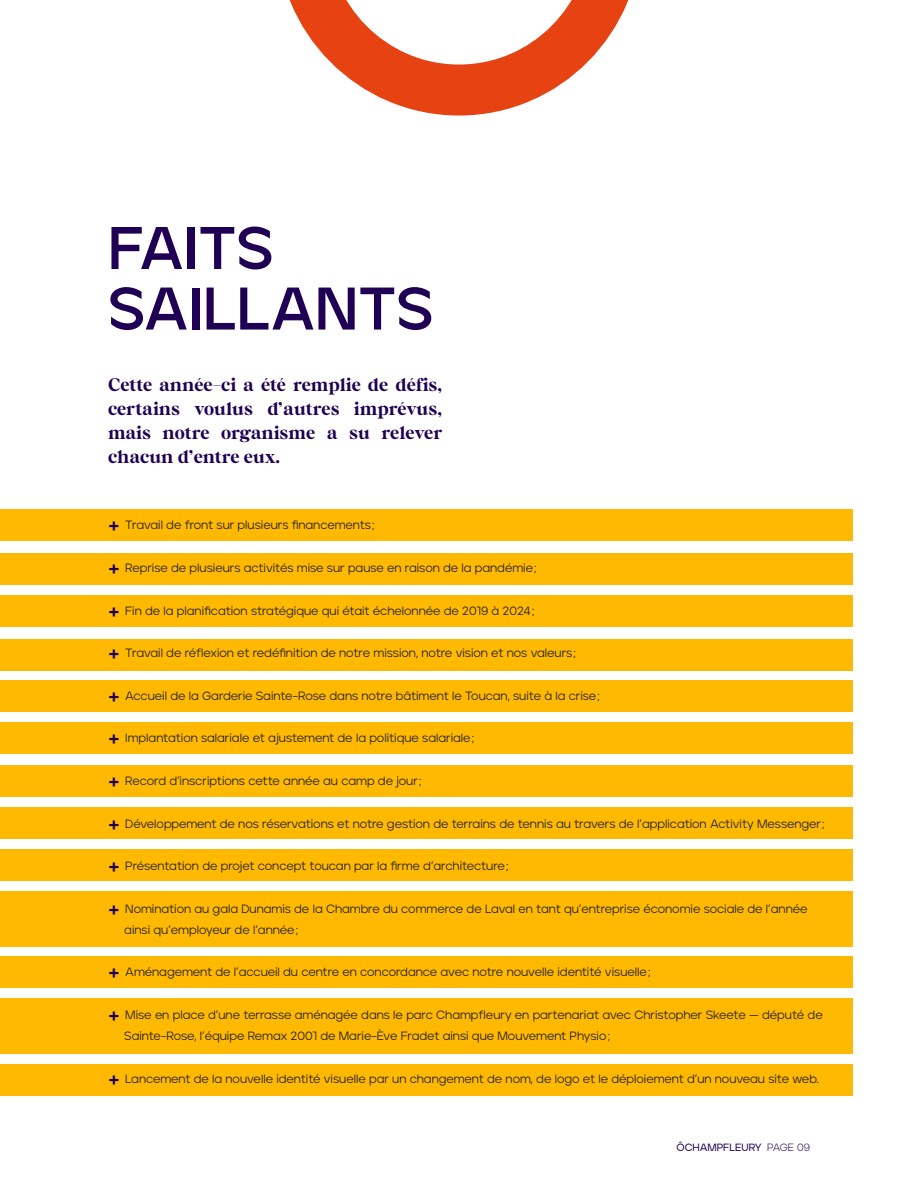
<style>
.page{position:relative;width:918px;height:1188px;background:#fff}
.page>*{position:absolute;margin:0;border:0;box-sizing:border-box;transform-origin:0 0}
.t1{font:700 60px/60.6px "Jeko";color:#1f0054}
.t2{font:700 18px/24px "Bastia";color:#1f0054;text-align:justify}
.t3{font:12px/21px "Jeko";color:#231f20}
.t4{font:500 10.5px "Jeko";color:#1f0054}
.s1{font-weight:700;font-size:20.85px;color:#1f0054}
.s2{font-weight:300}
</style>
<div class="page">
<svg style="left:289px;top:0;width:340px;height:116px"></svg>
<div style="left:0;top:510px;width:852px;height:31px;background:#ffb900"></div>
<div style="left:0;top:553px;width:852px;height:32px;background:#ffb900"></div>
<div style="left:0;top:595px;width:852px;height:31px;background:#ffb900"></div>
<div style="left:0;top:639px;width:852px;height:31px;background:#ffb900"></div>
<div style="left:0;top:681px;width:852px;height:31px;background:#ffb900"></div>
<div style="left:0;top:722px;width:852px;height:32px;background:#ffb900"></div>
<div style="left:0;top:765px;width:852px;height:31px;background:#ffb900"></div>
<div style="left:0;top:808px;width:852px;height:31px;background:#ffb900"></div>
<div style="left:0;top:849px;width:852px;height:32px;background:#ffb900"></div>
<div style="left:0;top:956px;width:852px;height:32px;background:#ffb900"></div>
<div style="left:0;top:1064px;width:852px;height:32px;background:#ffb900"></div>
<div style="left:0;top:891px;width:852px;height:55px;background:#ffb900"></div>
<div style="left:0;top:998px;width:852px;height:56px;background:#ffb900"></div>
<h1 class="t1" style="left:108px;top:217px;width:327px">FAITS<br>SAILLANTS</h1>
<h2 class="t2" style="left:108px;top:374px;width:336px">Cette année-ci a été remplie de défis, certains voulus d’autres imprévus, mais notre organisme a su relever chacun d’entre eux.</h2>
<p class="t3" style="left:108px;top:515px;width:268px"><span class="s1">+</span> Travail de front sur plusieurs financements;</p>
<p class="t3" style="left:108px;top:557px;width:430px"><span class="s1">+</span> Reprise de plusieurs activités mise sur pause en raison de la pandémie;</p>
<p class="t3" style="left:108px;top:600px;width:428px"><span class="s1">+</span> Fin de la planification stratégique qui était échelonnée de 2019 à 2024;</p>
<p class="t3" style="left:108px;top:642px;width:469px"><span class="s1">+</span> Travail de réflexion et redéfinition de notre mission, notre vision et nos valeurs;</p>
<p class="t3" style="left:108px;top:685px;width:493px"><span class="s1">+</span> Accueil de la Garderie Sainte-Rose dans notre bâtiment le Toucan, suite à la crise;</p>
<p class="t3" style="left:108px;top:728px;width:368px"><span class="s1">+</span> Implantation salariale et ajustement de la politique salariale;</p>
<p class="t3" style="left:108px;top:770px;width:315px"><span class="s1">+</span> Record d’inscriptions cette année au camp de jour;</p>
<p class="t3" style="left:108px;top:813px;width:718px"><span class="s1">+</span> Développement de nos réservations et notre gestion de terrains de tennis au travers de l’application Activity Messenger;</p>
<p class="t3" style="left:108px;top:855px;width:402px"><span class="s1">+</span> Présentation de projet concept toucan par la firme d’architecture;</p>
<p class="t3" style="left:124px;top:898px;width:685px;text-indent:-16px"><span class="s1">+</span> Nomination au gala Dunamis de la Chambre du commerce de Laval en tant qu’entreprise économie sociale de l’année ainsi qu’employeur de l’année;</p>
<p class="t3" style="left:108px;top:962px;width:544px"><span class="s1">+</span> Aménagement de l’accueil du centre en concordance avec notre nouvelle identité visuelle;</p>
<p class="t3" style="left:124px;top:1004px;width:700px;text-indent:-16px"><span class="s1">+</span> Mise en place d’une terrasse aménagée dans le parc Champfleury en partenariat avec Christopher Skeete — député de<br>Sainte-Rose, l’équipe Remax 2001 de Marie-Ève Fradet ainsi que Mouvement Physio;</p>
<p class="t3" style="left:108px;top:1068px;width:713px"><span class="s1">+</span> Lancement de la nouvelle identité visuelle par un changement de nom, de logo et le déploiement d’un nouveau site web.</p>
<p class="t4" style="left:676px;top:1141px;width:135px">ÔCHAMPFLEURY <span class="s2">PAGE 09</span></p>
</div>
